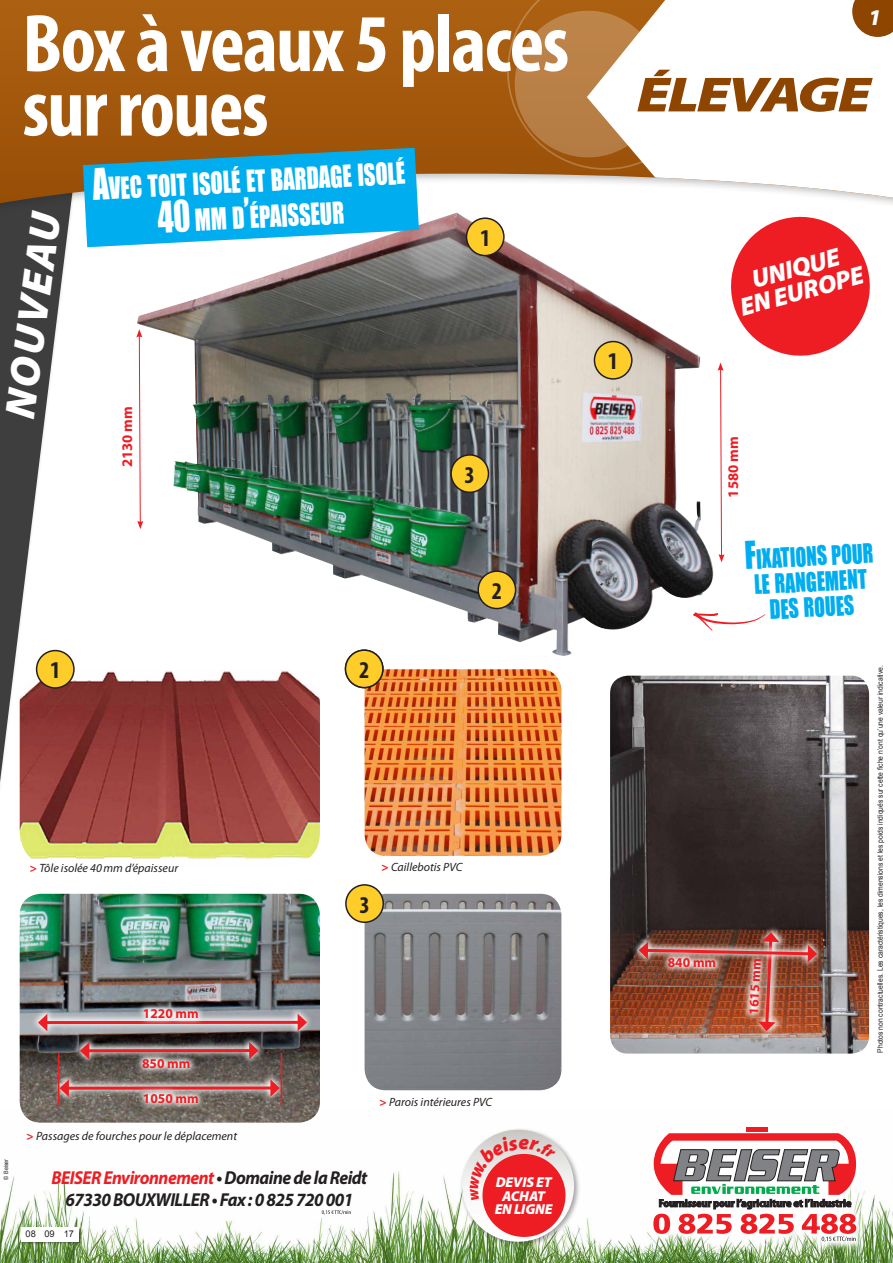
<style>
.page{position:relative;width:893px;height:1263px;background:#fff}
.page>*{position:absolute;margin:0;border:0;box-sizing:border-box;transform-origin:0 0}
.t1{font:700 condensed 82.5px/64.5px "Myriad Pro";letter-spacing:-.02em;color:#fff}
.t2{font:italic 900 49.65px "Myriad Pro";letter-spacing:-.04em;color:#8e4500;scale:1.25 1}
._04_txt_legende{font:italic 900 42.9px "Myriad Pro";color:#fff}
.t3{font:27.9px/36.3px "Impact";color:#fff;text-align:center;scale:.8 1}
._04_txt_legende-2{font:italic 900 25.5px/23.4px "Myriad Pro";color:#fff;text-align:center}
.t4{font:24.6px/25.5px "Impact";color:#00aeef;text-align:center;scale:.8 1}
.t5{font:700 condensed 24.15px "Myriad Pro";color:#231f20}
._04_txt_legende-3{font:italic 900 22.5px "Myriad Pro";color:#fff}
.t6{font:italic 700 18.75px "Myriad Pro";letter-spacing:-.03em;color:#ee1d23;scale:.94 1}
.t7{font:italic 700 18.75px "Myriad Pro";letter-spacing:-.03em;color:#231f20;scale:.94 1}
.t8{font:700 14.7px "Myriad Pro";color:#ee1d23}
._04_txt_legende-4{font:italic 900 14.4px/13.2px "Myriad Pro";letter-spacing:-.01em;color:#fff;text-align:center}
.t9{font:700 13.5px "Myriad Pro";color:#ee1d23}
._04_txt_legende-5{font:italic 12px "Myriad Pro";color:#231f20}
.t10{font:9.3px "Arial";color:#231f20}
.t11{font:7.5px "Arial";color:#231f20;scale:.9 1}
.t12{font:6px "Arial";color:#231f20;scale:.9 1}
.s1{font-size:39.9px}
.s2{font-weight:700;font-style:normal;color:#ee1d23}
.s3{color:#231f20}
.s4{font-size:35.1px}
</style>
<div class="page">
<img style="left:0;top:1171px;width:893px;height:92px">
<div style="left:20px;top:1227px;width:62px;height:17px;background:#231f20;opacity:.5"></div>
<div style="left:21px;top:1227px;width:58px;height:15px;background:#fff"></div>
<svg style="left:322px;top:1210px;width:29px;height:5px"></svg>
<div style="left:459px;top:1127px;width:121px;height:121px;background:#231f20;opacity:.4"></div>
<svg style="left:462px;top:1130px;width:112px;height:112px"></svg>
<div style="left:482px;top:1154px;width:83px;height:83px;background:#ee1d23;border-radius:50%"></div>
<svg style="left:644px;top:1127px;width:221px;height:123px"></svg>
<div style="left:746px;top:1127px;width:21px;height:5px;background:#ee1d23"></div>
<svg style="left:653px;top:1133px;width:203px;height:109px"></svg>
<svg style="left:0;top:283px;width:73px;height:499px"></svg>
<div style="left:0;top:0;width:893px;height:283px;background:#231f20;opacity:.3"></div>
<svg style="left:0;top:0;width:587px;height:203px;background:#a8621a"></svg>
<svg style="left:587px;top:0;width:306px;height:203px"></svg>
<svg style="left:496px;top:0;width:217px;height:181px"></svg>
<svg style="left:852px;top:0;width:41px;height:37px;background:#9b5c1f"></svg>
<img style="left:137px;top:212px;width:580px;height:444px">
<img style="left:610px;top:676px;width:259px;height:377px">
<img style="left:20px;top:669px;width:300px;height:190px">
<img style="left:365px;top:669px;width:196px;height:187px">
<img style="left:365px;top:894px;width:196px;height:196px">
<img style="left:20px;top:894px;width:300px;height:226px">
<img style="left:629px;top:914px;width:197px;height:127px">
<img style="left:29px;top:970px;width:287px;height:153px">
<svg style="left:137px;top:1001px;width:69px;height:25px;background:#af9a9d"></svg>
<svg style="left:137px;top:1086px;width:69px;height:24px;background:#b89b98"></svg>
<svg style="left:135px;top:1051px;width:62px;height:24px"></svg>
<div style="left:37px;top:650px;width:37px;height:38px;background:#fecd29;border-radius:50%"></div>
<div style="left:36px;top:650px;width:39px;height:39px;border:2px solid #231f20;border-radius:50%"></div>
<div style="left:345px;top:650px;width:38px;height:37px;background:#fecd29;border-radius:50%"></div>
<div style="left:345px;top:649px;width:39px;height:39px;border:2px solid #231f20;border-radius:50%"></div>
<div style="left:346px;top:885px;width:37px;height:37px;background:#fecd29;border-radius:50%"></div>
<div style="left:345px;top:884px;width:39px;height:39px;border:2px solid #231f20;border-radius:50%"></div>
<div style="left:466px;top:218px;width:38px;height:38px;background:#fecd29;border-radius:50%"></div>
<div style="left:466px;top:217px;width:39px;height:39px;border:2px solid #231f20;border-radius:50%"></div>
<div style="left:594px;top:342px;width:38px;height:37px;background:#fecd29;border-radius:50%"></div>
<div style="left:594px;top:341px;width:39px;height:39px;border:2px solid #231f20;border-radius:50%"></div>
<div style="left:478px;top:571px;width:38px;height:37px;background:#fecd29;border-radius:50%"></div>
<div style="left:477px;top:570px;width:39px;height:39px;border:2px solid #231f20;border-radius:50%"></div>
<div style="left:451px;top:455px;width:37px;height:37px;background:#fecd29;border-radius:50%"></div>
<div style="left:450px;top:454px;width:39px;height:39px;border:2px solid #231f20;border-radius:50%"></div>
<hr style="left:58px;top:1053px;width:1px;height:52px;background:#ee1d23">
<hr style="left:281px;top:1053px;width:1px;height:52px;background:#ee1d23">
<svg style="left:676px;top:572px;width:90px;height:84px"></svg>
<svg style="left:83px;top:148px;width:336px;height:99px;background:#24aad9"></svg>
<svg style="left:136px;top:329px;width:7px;height:200px"></svg>
<svg style="left:718px;top:209px;width:159px;height:353px"></svg>
<svg style="left:470px;top:1136px;width:86px;height:64px"></svg>
<p class="t1" style="left:22px;top:10px;width:548px">Box à veaux 5 places sur roues</p>
<p class="_04_txt_legende" style="left:-5px;top:414px;width:208px;rotate:-82deg">NOUVEAU</p>
<p class="t3" style="left:92px;top:170px;width:393px;rotate:-3deg"><span class="s1">A</span>vec toit isolé et bardageisolé<br><span class="s1">40</span> mm d<span class="s1">’</span>épaisseur</p>
<p class="t8" style="left:118px;top:467px;width:63px;rotate:-90deg">2130 mm</p>
<p class="t5" style="left:50px;top:655px;width:12px">1</p>
<p class="t5" style="left:359px;top:655px;width:12px">2</p>
<p class="t5" style="left:480px;top:223px;width:12px">1</p>
<p class="t5" style="left:465px;top:459px;width:12px">3</p>
<p class="t5" style="left:492px;top:576px;width:12px">2</p>
<p class="_04_txt_legende-5" style="left:30px;top:861px;width:150px"><span class="s2">&gt;</span> Tôle isolée 40mm d’épaisseur</p>
<p class="_04_txt_legende-5" style="left:381px;top:860px;width:83px"><span class="s2">&gt;</span> Caillebotis PVC</p>
<p class="t5" style="left:359px;top:889px;width:12px">3</p>
<p class="t9" style="left:143px;top:1004px;width:57px">1220 mm</p>
<p class="t9" style="left:142px;top:1054px;width:50px">850 mm</p>
<p class="t9" style="left:143px;top:1089px;width:57px">1050 mm</p>
<p class="_04_txt_legende-5" style="left:27px;top:1129px;width:212px"><span class="s2">&gt;</span> Passages de fourches pour le déplacement</p>
<p class="t12" style="left:2px;top:1179px;width:25px;rotate:-90deg">© Beiser</p>
<p class="t6" style="left:51px;top:1165px;width:338px">BEISER Environnement <span class="s3">• Domaine de la Reidt</span></p>
<p class="t7" style="left:65px;top:1188px;width:308px">67330 BOUXWILLER • Fax : 0 825 720 001</p>
<p class="t10" style="left:26px;top:1228px;width:12px">08</p>
<p class="t10" style="left:44px;top:1228px;width:12px">09</p>
<p class="t10" style="left:64px;top:1228px;width:12px">17</p>
<p class="_04_txt_legende-5" style="left:379px;top:1095px;width:114px"><span class="s2">&gt;</span> Parois intérieures PVC</p>
<p class="_04_txt_legende-4" style="left:495px;top:1176px;width:59px">DEVIS ET<br>ACHAT<br>EN LIGNE</p>
<p class="_04_txt_legende-3" style="left:869px;top:4px;width:14px">1</p>
<p class="t2" style="left:637px;top:67px;width:189px">ÉLEVAGE</p>
<p class="t5" style="left:608px;top:346px;width:12px">1</p>
<p class="_04_txt_legende-2" style="left:732px;top:274px;width:128px;rotate:-15deg">UNIQUE<br>EN EUROPE</p>
<p class="t8" style="left:724px;top:497px;width:63px;rotate:-90deg">1580 mm</p>
<p class="t4" style="left:744px;top:546px;width:162px;rotate:-3deg"><span class="s4">F</span>ixations pour lerangement des roues</p>
<p class="t9" style="left:668px;top:954px;width:50px">840 mm</p>
<p class="t9" style="left:745px;top:1014px;width:57px;rotate:-87deg">1615 mm</p>
<p class="t11" style="left:875px;top:1052px;width:432px;rotate:-90deg">Photos non contractuelles. Les caractéristiques, les dimensions et les poids indiqués sur cette fiche n’ont qu’une valeur indicative.</p>
</div>
